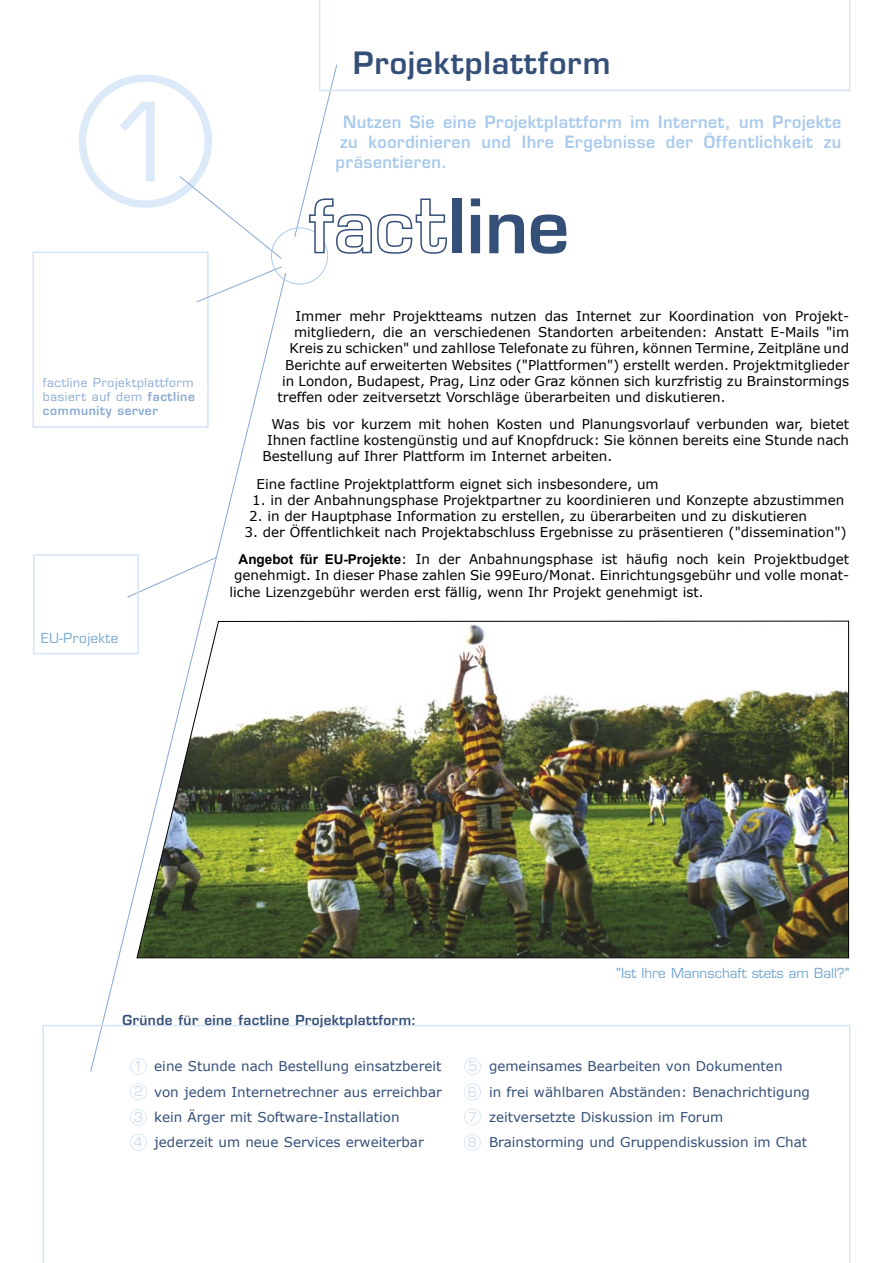
<style>
.page{position:relative;width:893px;height:1263px;background:#fff}
.page>*{position:absolute;margin:0;border:0;box-sizing:border-box;transform-origin:0 0}
.t1{font:106.05px "Eurostile";color:#dce9f8}
.t2{font:600 30px "Eurostile";letter-spacing:.03em;color:#344f78}
.t3{font:600 16.5px/19.8px "Eurostile";letter-spacing:.03em;color:#a9caec;text-align:justify}
.t4{font:13.5px "Verdana";color:#000}
.t5{font:13.5px "Verdana";color:#344f78}
.t6{font:600 13.5px "Eurostile";letter-spacing:.03em;color:#344f78}
.t7{font:13.5px "Eurostile";color:#76a7cf}
.t8{font:13.5px "Eurostile";letter-spacing:.03em;color:#76a7cf}
.t9{font:13.05px "Eurostile";color:#d0dbed}
.t10{font:600 12px/14.4px "Eurostile";letter-spacing:.05em;color:#88a9d3}
.t11{font:12px "Eurostile";letter-spacing:.05em;color:#88a9d3}
.s1{font-weight:400}
.s2{font-family:"Arial";font-weight:700}
</style>
<div class="page">
<svg style="left:74px;top:74px;width:279px;height:951px"></svg>
<div style="left:284px;top:237px;width:24px;height:35px;background:#fff"></div>
<svg style="left:309px;top:198px;width:138px;height:56px"></svg>
<div style="left:453px;top:198px;width:9px;height:55px;background:#344f78"></div>
<svg style="left:471px;top:198px;width:9px;height:55px"></svg>
<svg style="left:489px;top:214px;width:35px;height:39px"></svg>
<svg style="left:531px;top:214px;width:35px;height:40px"></svg>
<div style="left:32px;top:252px;width:177px;height:176px;border:2px solid #d5e4f6"></div>
<svg style="left:165px;top:175px;width:131px;height:146px"></svg>
<svg style="left:319px;top:0;width:531px;height:91px"></svg>
<svg style="left:43px;top:1025px;width:807px;height:238px"></svg>
<svg style="left:126px;top:537px;width:92px;height:80px"></svg>
<div style="left:33px;top:554px;width:106px;height:100px;border:2px solid #d5e4f6"></div>
<div style="left:130px;top:1083px;width:17px;height:17px;border:1px solid #dce9f8;border-radius:50%"></div>
<div style="left:130px;top:1058px;width:17px;height:17px;border:1px solid #dce9f8;border-radius:50%"></div>
<div style="left:130px;top:1109px;width:17px;height:17px;border:1px solid #dce9f8;border-radius:50%"></div>
<div style="left:130px;top:1134px;width:17px;height:17px;border:1px solid #dce9f8;border-radius:50%"></div>
<div style="left:464px;top:1058px;width:17px;height:17px;border:1px solid #dce9f8;border-radius:50%"></div>
<div style="left:464px;top:1108px;width:17px;height:17px;border:1px solid #dce9f8;border-radius:50%"></div>
<div style="left:464px;top:1083px;width:17px;height:17px;border:1px solid #dce9f8;border-radius:50%"></div>
<div style="left:464px;top:1134px;width:17px;height:17px;border:1px solid #dce9f8;border-radius:50%"></div>
<img style="left:137px;top:621px;width:712px;height:337px">
<p class="t1" style="left:107px;top:79px;width:75px">1</p>
<p class="t2" style="left:353px;top:44px;width:259px">Projektplattform</p>
<p class="t3" style="left:336px;top:112px;width:507px;text-indent:7px">Nutzen Sie eine Projektplattform im Internet, um Projekte zu koordinieren und Ihre Ergebnisse der Öffentlichkeit zu präsentieren.</p>
<p class="t11" style="left:43px;top:375px;width:152px">factline Projektplattform</p>
<p class="t10" style="left:43px;top:389px;width:153px"><span class="s1">basiert auf dem</span> factline community server</p>
<p class="t8" style="left:41px;top:630px;width:79px">EU-Projekte</p>
<p class="t4" style="left:296px;top:308px;width:555px">Immer mehr Projektteams nutzen das Internet zur Koordination von Projekt-</p>
<p class="t4" style="left:294px;top:324px;width:556px">mitgliedern, die an verschiedenen Standorten arbeitenden: Anstatt E-Mails "im</p>
<p class="t4" style="left:290px;top:340px;width:561px">Kreis zu schicken" und zahllose Telefonate zu führen, können Termine, Zeitpläne und</p>
<p class="t4" style="left:285px;top:356px;width:565px">Berichte auf erweiterten Websites ("Plattformen") erstellt werden. Projektmitglieder</p>
<p class="t4" style="left:282px;top:372px;width:569px">in London, Budapest, Prag, Linz oder Graz können sich kurzfristig zu Brainstormings</p>
<p class="t4" style="left:278px;top:389px;width:450px">treffen oder zeitversetzt Vorschläge überarbeiten und diskutieren.</p>
<p class="t4" style="left:272px;top:416px;width:579px">Was bis vor kurzem mit hohen Kosten und Planungsvorlauf verbunden war, bietet</p>
<p class="t4" style="left:267px;top:432px;width:583px">Ihnen factline kostengünstig und auf Knopfdruck: Sie können bereits eine Stunde nach</p>
<p class="t4" style="left:263px;top:448px;width:351px">Bestellung auf Ihrer Plattform im Internet arbeiten.</p>
<p class="t4" style="left:257px;top:475px;width:404px">Eine factline Projektplattform eignet sich insbesondere, um</p>
<p class="t4" style="left:252px;top:491px;width:594px">1. in der Anbahnungsphase Projektpartner zu koordinieren und Konzepte abzustimmen</p>
<p class="t4" style="left:249px;top:507px;width:559px">2. in der Hauptphase Information zu erstellen, zu überarbeiten und zu diskutieren</p>
<p class="t4" style="left:245px;top:524px;width:604px">3. der Öffentlichkeit nach Projektabschluss Ergebnisse zu präsentieren ("dissemination")</p>
<p class="t4" style="left:239px;top:551px;width:612px"><span class="s2">Angebot für EU-Projekte</span>: In der Anbahnungsphase ist häufig noch kein Projektbudget</p>
<p class="t4" style="left:234px;top:567px;width:616px">genehmigt. In dieser Phase zahlen Sie 99Euro/Monat. Einrichtungsgebühr und volle monat-</p>
<p class="t4" style="left:230px;top:583px;width:476px">liche Lizenzgebühr werden erst fällig, wenn Ihr Projekt genehmigt ist.</p>
<p class="t7" style="left:616px;top:965px;width:235px">"Ist Ihre Mannschaft stets am Ball?"</p>
<p class="t6" style="left:123px;top:1011px;width:295px">Gründe für eine factline Projektplattform:</p>
<p class="t9" style="left:134px;top:1058px;width:11px">1</p>
<p class="t9" style="left:134px;top:1084px;width:11px">2</p>
<p class="t9" style="left:134px;top:1109px;width:11px">3</p>
<p class="t9" style="left:134px;top:1134px;width:11px">4</p>
<p class="t5" style="left:154px;top:1058px;width:289px">eine Stunde nach Bestellung einsatzbereit</p>
<p class="t5" style="left:154px;top:1083px;width:289px">von jedem Internetrechner aus erreichbar</p>
<p class="t5" style="left:154px;top:1108px;width:247px">kein Ärger mit Software-Installation</p>
<p class="t5" style="left:154px;top:1133px;width:271px">jederzeit um neue Services erweiterbar</p>
<p class="t9" style="left:468px;top:1059px;width:11px">5</p>
<p class="t9" style="left:468px;top:1084px;width:11px">6</p>
<p class="t9" style="left:468px;top:1109px;width:11px">7</p>
<p class="t9" style="left:468px;top:1134px;width:11px">8</p>
<p class="t5" style="left:489px;top:1058px;width:295px">gemeinsames Bearbeiten von Dokumenten</p>
<p class="t5" style="left:489px;top:1083px;width:322px">in frei wählbaren Abständen: Benachrichtigung</p>
<p class="t5" style="left:489px;top:1108px;width:236px">zeitversetzte Diskussion im Forum</p>
<p class="t5" style="left:489px;top:1133px;width:320px">Brainstorming und Gruppendiskussion im Chat</p>
</div>
